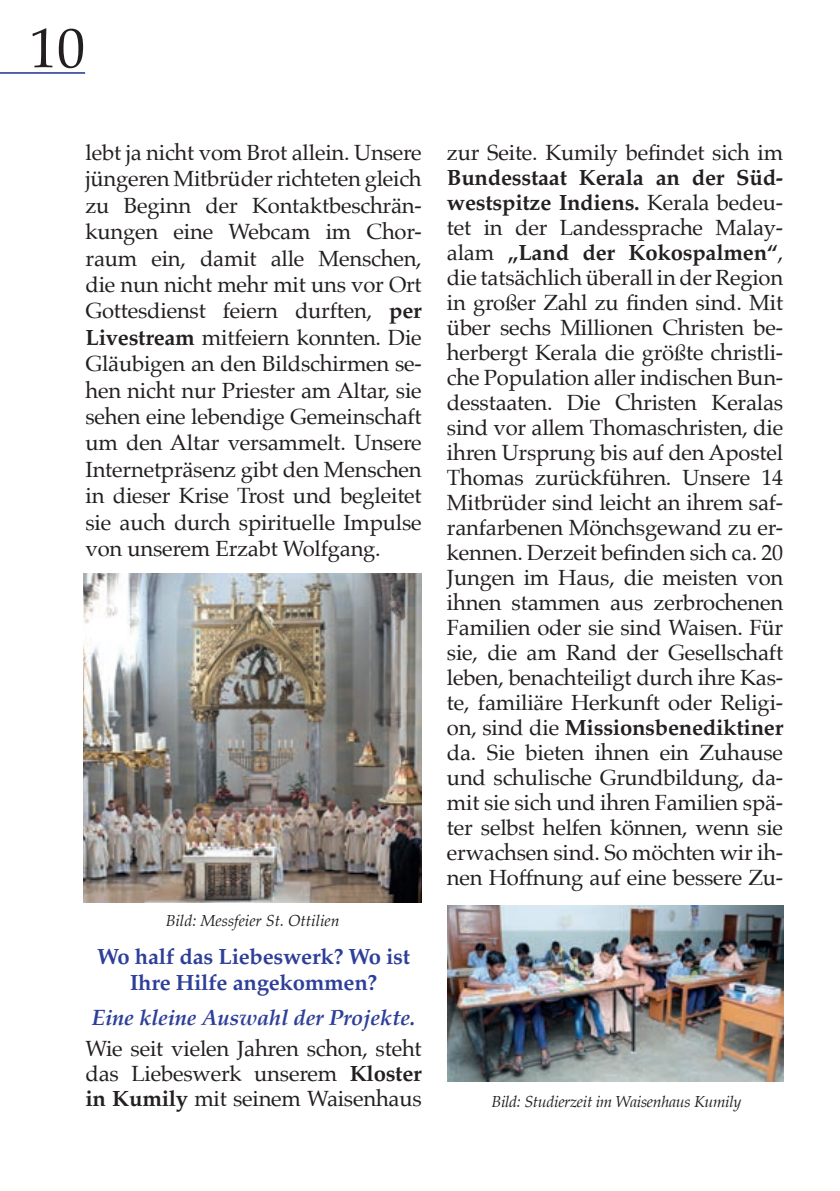
<style>
.page{position:relative;width:840px;height:1191px;background:#fff}
.page>*{position:absolute;margin:0;border:0;box-sizing:border-box;transform-origin:0 0}
.t1{font:56px "Palatino";color:#231f20}
.t2{font:22px/25px "Palatino";letter-spacing:-.01em;color:#231f20;text-align:justify}
.t3{font:700 22px/26.4px "Palatino";letter-spacing:-.01em;color:#2e3f99;text-align:center}
.t4{font:italic 700 22px "Palatino";letter-spacing:-.01em;color:#2e3f99}
.t5{font:italic 16px "Palatino";letter-spacing:-.02em;color:#231f20}
.t6{font:italic 16px "Palatino";color:#231f20}
.s1{font-weight:700}
</style>
<div class="page">
<hr style="left:0;top:72px;width:85px;height:2px;background:#2e3f99">
<img style="left:84px;top:574px;width:337px;height:329px">
<img style="left:447px;top:905px;width:336px;height:176px">
<h1 class="t1" style="left:29px;top:2px;width:57px">10</h1>
<p class="t2" style="left:85px;top:139px;width:337px;line-height:26.4px">lebt ja nicht vom Brot allein. Unsere jüngeren Mitbrüder richteten gleich zu Beginn der Kontaktbeschrän&shy;kungen eine Webcam im Chor&shy;raum ein, damit alle Menschen, die nun nicht mehr mit uns vor Ort Gottesdienst feiern durften, <span class="s1">per Livestream</span> mitfeiern konnten. Die Gläubigen an den Bildschirmen se&shy;hen nicht nur Priester am Altar, sie sehen eine lebendige Gemeinschaft um den Altar versammelt. Unsere Internetpräsenz gibt den Menschen in dieser Krise Trost und begleitet sie auch durch spirituelle Impulse von unserem Erzabt Wolfgang.</p>
<p class="t6" style="left:166px;top:906px;width:175px">Bild: Messfeier St. Ottilien</p>
<p class="t3" style="left:97px;top:942px;width:314px">Wo half das Liebeswerk? Wo ist<br>Ihre Hilfe angekommen?</p>
<p class="t4" style="left:92px;top:999px;width:325px">Eine kleine Auswahl der Projekte.</p>
<p class="t2" style="left:85px;top:1035px;width:337px">Wie seit vielen Jahren schon, steht das Liebeswerk unserem <span class="s1">Kloster in Kumily</span> mit seinem Waisenhaus</p>
<p class="t2" style="left:446px;top:140px;width:337px">zur Seite. Kumily befindet sich im</p>
<p class="t2" style="left:446px;top:165px;width:337px"><span class="s1">Bundesstaat Kerala an der Süd&shy;westspitze Indiens.</span> Kerala bedeu&shy;tet in der Landessprache Malay&shy;alam <span class="s1">„Land der Kokospalmen“</span>, die tatsächlich überall in der Region in großer Zahl zu finden sind. Mit über sechs Millionen Christen be&shy;herbergt Kerala die größte christli&shy;che Population aller indischen Bun&shy;desstaaten. Die Christen Keralas sind vor allem Thomaschristen, die ihren Ursprung bis auf den Apostel Thomas zurückführen. Unsere 14<br>Mitbrüder sind leicht an ihrem saf&shy;ranfarbenen Mönchsgewand zu er&shy;kennen. Derzeit befinden sich ca. 20<br>Jungen im Haus, die meisten von ihnen stammen aus zerbrochenen Familien oder sie sind Waisen. Für sie, die am Rand der Gesellschaft leben, benachteiligt durch ihre Kas&shy;te, familiäre Herkunft oder Religi&shy;on, sind die <span class="s1">Missionsbenediktiner </span>da. Sie bieten ihnen ein Zuhause und schulische Grundbildung, da&shy;mit sie sich und ihren Familien spä&shy;ter selbst helfen können, wenn sie erwachsen sind. So möchten wir ih&shy;nen Hoffnung auf eine bessere Zu-</p>
<p class="t5" style="left:491px;top:1088px;width:251px">Bild: Studierzeit im Waisenhaus Kumily</p>
</div>
